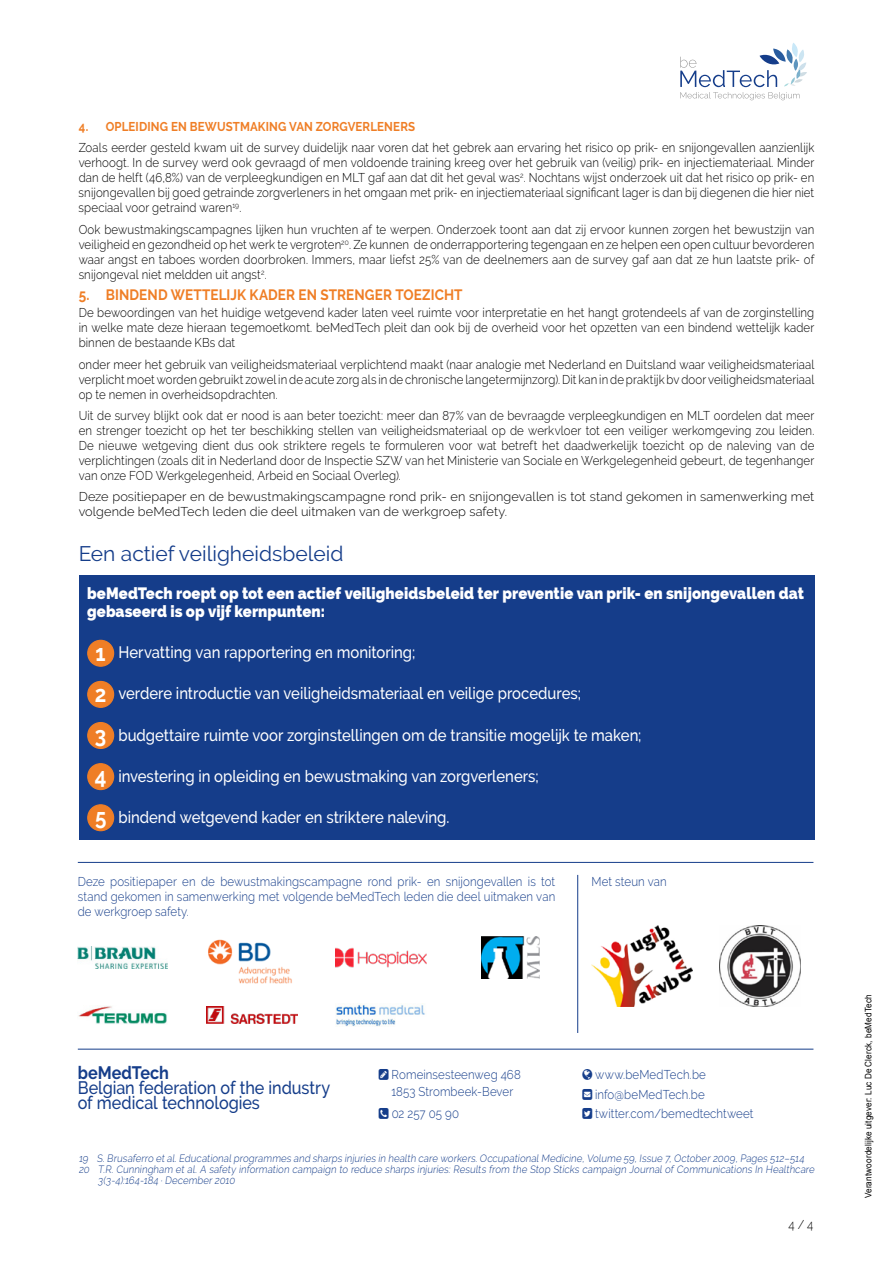
<style>
.page{position:relative;width:893px;height:1263px;background:#fff}
.page>*{position:absolute;margin:0;border:0;box-sizing:border-box;transform-origin:0 0}
.t1{font:21px "Raleway";color:#153d8a}
.t2{font:500 18px/15px "Raleway";letter-spacing:-.005em;color:#153d8a;scale:.9 1}
.t3{font:700 18px "Raleway";color:#153d8a;scale:.9 1}
.t4{font:500 16.5px "Raleway";color:#fff;scale:.9 1}
.t5{font:800 16.5px/17.9px "Raleway";letter-spacing:.005em;color:#fff;scale:.9 1}
.t6{font:700 15px "Raleway";letter-spacing:.01em;color:#ef7e26;scale:.9 1}
.t7{font:300 12.75px/15px "Raleway";letter-spacing:.01em;color:#000;text-align:justify;scale:.9 1}
.t8{font:300 12.75px/19.5px "Raleway";letter-spacing:.01em;color:#153d8a;scale:.9 1}
.t9{font:300 12.75px/15px "Raleway";letter-spacing:.01em;color:#000}
.t10{font:700 12.75px "Raleway";letter-spacing:.015em;color:#ef7e26;scale:.9 1}
.t11{font:300 10.5px "Raleway";letter-spacing:.005em;color:#153d8a;scale:.9 1}
.t12{font:9px "Arial";letter-spacing:.02em;color:#000;scale:.9 1}
.s1{font-weight:700;font-size:22.8px}
</style>
<div class="page">
<svg style="left:680px;top:43px;width:127px;height:57px"></svg>
<hr style="left:78px;top:1049px;width:735px;height:1px;background:#153d8a">
<hr style="left:78px;top:862px;width:735px;height:1px;background:#153d8a">
<hr style="left:577px;top:875px;width:1px;height:158px;background:#153d8a">
<img style="left:336px;top:947px;width:90px;height:21px">
<img style="left:78px;top:946px;width:90px;height:22px">
<img style="left:78px;top:1006px;width:89px;height:18px">
<img style="left:481px;top:937px;width:58px;height:41px">
<img style="left:719px;top:925px;width:82px;height:82px">
<img style="left:592px;top:925px;width:100px;height:82px">
<img style="left:207px;top:1006px;width:90px;height:18px">
<img style="left:336px;top:1003px;width:89px;height:24px">
<img style="left:208px;top:939px;width:84px;height:45px">
<div style="left:79px;top:575px;width:735px;height:265px;background:#153d8a"></div>
<div style="left:88px;top:640px;width:26px;height:26px;background:#ef7e26;border-radius:50%"></div>
<div style="left:87px;top:640px;width:27px;height:27px;border:1px solid #ef7e26;border-radius:50%"></div>
<div style="left:88px;top:681px;width:26px;height:26px;background:#ef7e26;border-radius:50%"></div>
<div style="left:87px;top:681px;width:27px;height:27px;border:1px solid #ef7e26;border-radius:50%"></div>
<div style="left:88px;top:722px;width:26px;height:26px;background:#ef7e26;border-radius:50%"></div>
<div style="left:87px;top:722px;width:27px;height:27px;border:1px solid #ef7e26;border-radius:50%"></div>
<div style="left:88px;top:764px;width:26px;height:25px;background:#ef7e26;border-radius:50%"></div>
<div style="left:87px;top:763px;width:27px;height:27px;border:1px solid #ef7e26;border-radius:50%"></div>
<div style="left:88px;top:805px;width:26px;height:26px;background:#ef7e26;border-radius:50%"></div>
<div style="left:87px;top:804px;width:27px;height:27px;border:1px solid #ef7e26;border-radius:50%"></div>
<p class="t10" style="left:79px;top:119px;width:375px">4. OPLEIDING EN BEWUSTMAKING VAN ZORGVERLENERS</p>
<p class="t7" style="left:79px;top:140px;width:819px">Zoals eerder gesteld kwam uit de survey duidelijk naar voren dat het gebrek aan ervaring het risico op prik- en snijongevallen aanzienlijk verhoogt. In de survey werd ook gevraagd of men voldoende training kreeg over het gebruik van (veilig) prik- en injectiemateriaal. Minder dan de helft (46,8%) van de verpleegkundigen en MLT gaf aan dat dit het geval was<sup>2</sup>. Nochtans wijst onderzoek uit dat het risico op prik- en snijongevallen bij goed getrainde zorgverleners in het omgaan met prik- en injectiemateriaal significant lager is dan bij diegenen die hier niet speciaal voor getraind waren<sup>19</sup>.</p>
<p class="t7" style="left:79px;top:222px;width:819px">Ook bewustmakingscampagnes lijken hun vruchten af te werpen. Onderzoek toont aan dat zij ervoor kunnen zorgen het bewustzijn van veiligheid en gezondheid op het werk te vergroten<sup>20</sup>. Ze kunnen de onderrapportering tegengaan en ze helpen een open cultuur bevorderen waar angst en taboes worden doorbroken. Immers, maar liefst 25% van de deelnemers aan de survey gaf aan dat ze hun laatste prik- of snijongeval niet meldden uit angst<sup>2</sup>.</p>
<p class="t6" style="left:79px;top:286px;width:428px">5. BINDEND WETTELIJK KADER EN STRENGER TOEZICHT</p>
<p class="t7" style="left:79px;top:305px;width:819px">De bewoordingen van het huidige wetgevend kader laten veel ruimte voor interpretatie en het hangt grotendeels af van de zorginstelling in welke mate deze hieraan tegemoetkomt. beMedTech pleit dan ook bij de overheid voor het opzetten van een bindend wettelijk kader binnen de bestaande KBs dat</p>
<p class="t7" style="left:79px;top:357px;width:819px">onder meer het gebruik van veiligheidsmateriaal verplichtend maakt (naar analogie met Nederland en Duitsland waar veiligheidsmateriaal verplicht moet worden gebruikt zowel in de acute zorg als in de chronische langetermijnzorg). Dit kan in de praktijk bv door veiligheidsmateriaal op te nemen in overheidsopdrachten.</p>
<p class="t7" style="left:79px;top:408px;width:819px">Uit de survey blijkt ook dat er nood is aan beter toezicht: meer dan 87% van de bevraagde verpleegkundigen en MLT oordelen dat meer en strenger toezicht op het ter beschikking stellen van veiligheidsmateriaal op de werkvloer tot een veiliger werkomgeving zou leiden.<br>De nieuwe wetgeving dient dus ook striktere regels te formuleren voor wat betreft het daadwerkelijk toezicht op de naleving van de verplichtingen (zoals dit in Nederland door de Inspectie SZW van het Ministerie van Sociale en Werkgelegenheid gebeurt, de tegenhanger van onze FOD Werkgelegenheid, Arbeid en Sociaal Overleg).</p>
<p class="t9" style="left:79px;top:489px;width:737px">Deze positiepaper en de bewustmakingscampagne rond prik- en snijongevallen is tot stand gekomen in samenwerking met volgende beMedTech leden die deel uitmaken van de werkgroep safety.</p>
<h1 class="t1" style="left:79px;top:541px;width:266px">Een actief veiligheidsbeleid</h1>
<p class="t5" style="left:87px;top:585px;width:798px">beMedTech roept op tot een actief veiligheidsbeleid ter preventie van prik- en snijongevallen dat gebaseerd is op vijf kernpunten:</p>
<p class="t4" style="left:96px;top:643px;width:357px"><span class="s1">1</span> Hervatting van rapportering en monitoring;</p>
<p class="t4" style="left:95px;top:684px;width:541px"><span class="s1">2</span> verdere introductie van veiligheidsmateriaal en veilige procedures;</p>
<p class="t4" style="left:95px;top:725px;width:609px"><span class="s1">3</span> budgettaire ruimte voor zorginstellingen om de transitie mogelijk te maken;</p>
<p class="t4" style="left:95px;top:766px;width:495px"><span class="s1">4</span> investering in opleiding en bewustmaking van zorgverleners;</p>
<p class="t4" style="left:95px;top:807px;width:395px"><span class="s1">5</span> bindend wetgevend kader en striktere naleving.</p>
<p class="t8" style="left:78px;top:874px;width:532px;line-height:15px;text-align:justify">Deze positiepaper en de bewustmakingscampagne rond prik- en snijongevallen is tot stand gekomen in samenwerking met volgende beMedTech leden die deel uitmaken van de werkgroep safety.</p>
<p class="t8" style="left:592px;top:871px;width:85px">Met steun van</p>
<h2 class="t3" style="left:78px;top:1062px;width:103px">beMedTech</h2>
<h2 class="t2" style="left:78px;top:1080px;width:282px">Belgian federation of the industry of medical technologies</h2>
<p class="t8" style="left:392px;top:1066px;width:145px;line-height:17.4px">Romeinsesteenweg 468<br>1853 Strombeek-Bever</p>
<p class="t8" style="left:392px;top:1104px;width:76px">02 257 05 90</p>
<p class="t8" style="left:595px;top:1065px;width:178px">www.beMedTech.be info@beMedTech.be twitter.com/bemedtechtweet</p>
<p class="t11" style="left:79px;top:1152px;width:810px">19 S. Brusaferro et al. Educational programmes and sharps injuries in health care workers. Occupational Medicine, Volume 59, Issue 7, October 2009, Pages 512–514</p>
<p class="t11" style="left:79px;top:1163px;width:821px">20 T.R. Cunningham et al. A safety information campaign to reduce sharps injuries: Results from the Stop Sticks campaign Journal of Communications In Healthcare</p>
<p class="t11" style="left:98px;top:1174px;width:156px">3(3-4):164-184 · December 2010</p>
<p class="t7" style="left:789px;top:1216px;width:29px">4 / 4</p>
<p class="t12" style="left:862px;top:1198px;width:228px;rotate:-90deg">Verantwoordelijke uitgever: Luc De Clerck, beMedTech</p>
</div>
